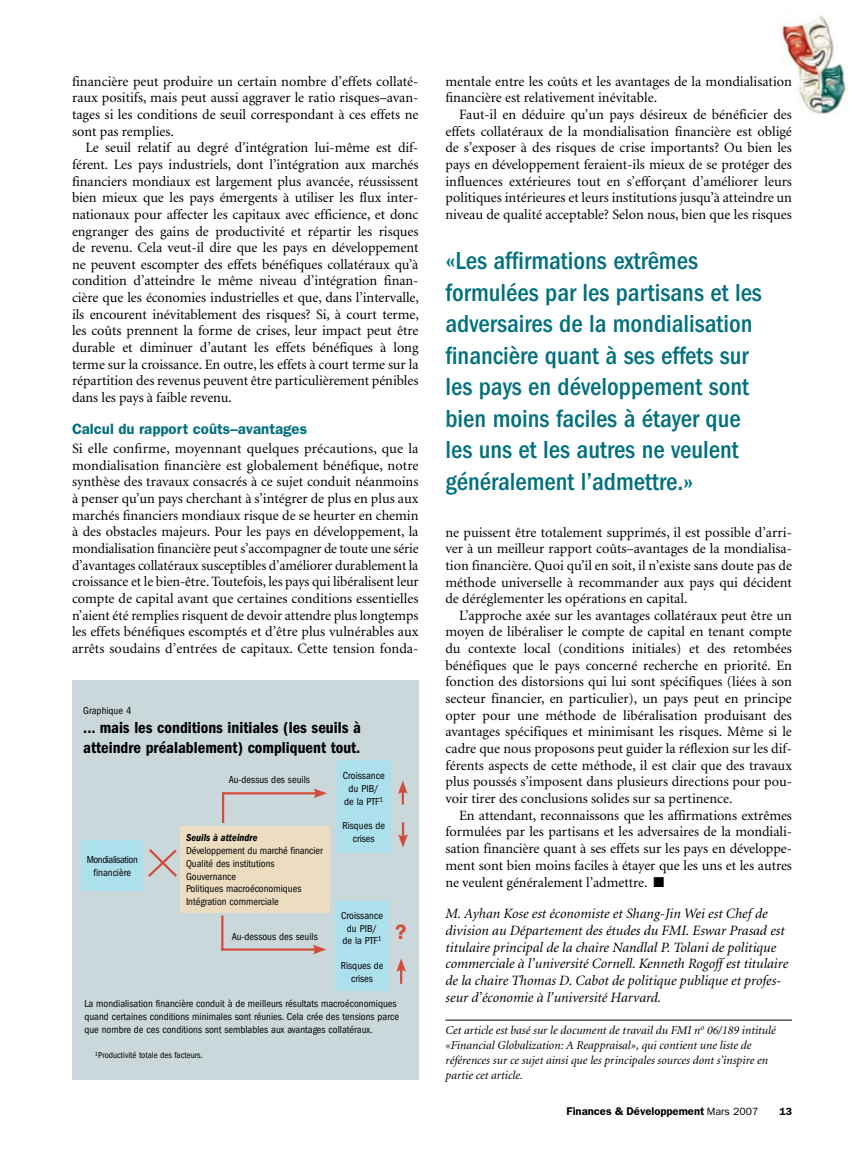
<style>
.page{position:relative;width:864px;height:1161px;background:#fff}
.page>*{position:absolute;margin:0;border:0;box-sizing:border-box;transform-origin:0 0}
.t1{font:500 condensed 25.5px/31.5px "Franklin Gothic";color:#00707e}
.t2{font:600 21px "Franklin Gothic";color:#d24d39}
.t3{font:600 condensed 16.5px/19.5px "Franklin Gothic";color:#000}
.t4{font:600 15px "Franklin Gothic";color:#00707e}
.t5{font:14.25px/16.6px "Minion";color:#000;text-align:justify}
.t6{font:italic 14.25px/16.8px "Minion";color:#000}
.t7{font:italic 12px/15px "Minion";color:#000}
.t8{font:600 11.25px "Franklin Gothic";color:#000}
.t9{font:condensed 10.5px/12.8px "Franklin Gothic";color:#000;text-align:center}
.t10{font:condensed 10.5px/12.8px "Franklin Gothic";letter-spacing:-.04em;color:#000;text-align:center}
.t11{font:italic 600 condensed 10.5px "Franklin Gothic";color:#000}
.t12{font:600 10.5px "Franklin Gothic";color:#000}
.t13{font:condensed 9px "Franklin Gothic";color:#000}
.s1{font-weight:400;font-size:10.5px}
</style>
<div class="page">
<img style="left:780px;top:14px;width:67px;height:100px">
<hr style="left:446px;top:1020px;width:346px;height:1px;background:#000">
<div style="left:72px;top:681px;width:346px;height:399px;background:#cad8dc"></div>
<svg style="left:398px;top:781px;width:10px;height:23px"></svg>
<div style="left:180px;top:826px;width:150px;height:87px;background:#ecddc1"></div>
<div style="left:82px;top:840px;width:61px;height:51px;background:#ade0ed"></div>
<div style="left:335px;top:902px;width:54px;height:89px;background:#ade0ed"></div>
<hr style="left:221px;top:948px;width:96px;height:3px;background:#d24d39">
<svg style="left:313px;top:945px;width:13px;height:9px"></svg>
<svg style="left:398px;top:822px;width:10px;height:26px"></svg>
<svg style="left:396px;top:958px;width:10px;height:26px"></svg>
<hr style="left:221px;top:916px;width:3px;height:34px;background:#d24d39">
<svg style="left:148px;top:849px;width:29px;height:28px"></svg>
<hr style="left:222px;top:794px;width:2px;height:29px;background:#d24d39">
<hr style="left:222px;top:792px;width:96px;height:2px;background:#d24d39">
<svg style="left:314px;top:788px;width:13px;height:10px"></svg>
<div style="left:337px;top:760px;width:54px;height:93px;background:#ade0ed"></div>
<p class="t5" style="left:72px;top:73px;width:348px">financière peut produire un certain nombre d’effets collaté&shy;raux positifs, mais peut aussi aggraver le ratio risques–avan&shy;tages si les conditions de seuil correspondant à ces effets ne sont pas remplies.</p>
<p class="t5" style="left:72px;top:140px;width:348px;text-indent:14px">Le seuil relatif au degré d’intégration lui-même est dif&shy;férent. Les pays industriels, dont l’intégration aux marchés financiers mondiaux est largement plus avancée, réussissent bien mieux que les pays émergents à utiliser les flux inter&shy;nationaux pour affecter les capitaux avec efficience, et donc engranger des gains de productivité et répartir les risques de revenu. Cela veut-il dire que les pays en développement ne peuvent escompter des effets bénéfiques collatéraux qu’à condition d’atteindre le même niveau d’intégration finan&shy;cière que les économies industrielles et que, dans l’intervalle, ils encourent inévitablement des risques? Si, à court terme, les coûts prennent la forme de crises, leur impact peut être durable et diminuer d’autant les effets bénéfiques à long terme sur la croissance. En outre, les effets à court terme sur la répartition des revenus peuvent être particulièrement pénibles dans les pays à faible revenu.</p>
<p class="t4" style="left:72px;top:420px;width:237px">Calcul du rapport coûts–avantages</p>
<p class="t5" style="left:72px;top:441px;width:348px">Si elle confirme, moyennant quelques précautions, que la mondialisation financière est globalement bénéfique, notre synthèse des travaux consacrés à ce sujet conduit néanmoins à penser qu’un pays cherchant à s’intégrer de plus en plus aux marchés financiers mondiaux risque de se heurter en chemin à des obstacles majeurs. Pour les pays en développement, la mondialisation financière peut s’accompagner de toute une série d’avantages collatéraux susceptibles d’améliorer durablement la croissance et le bien-être. Toutefois, les pays qui libéralisent leur compte de capital avant que certaines conditions essentielles n’aient été remplies risquent de devoir attendre plus longtemps les effets bénéfiques escomptés et d’être plus vulnérables aux arrêts soudains d’entrées de capitaux. Cette tension fonda-</p>
<p class="t9" style="left:83px;top:704px;width:50px">Graphique 4</p>
<p class="t3" style="left:83px;top:718px;width:279px">... mais les conditions initiales (les seuils à atteindre préalablement) compliquent tout.</p>
<p class="t10" style="left:87px;top:854px;width:53px">Mondialisation financière</p>
<p class="t9" style="left:229px;top:774px;width:83px">Au-dessus des seuils</p>
<p class="t9" style="left:343px;top:769px;width:43px">Croissance du PIB/ de la PTF<sup>1</sup></p>
<p class="t9" style="left:342px;top:820px;width:44px">Risques de crises</p>
<p class="t11" style="left:186px;top:832px;width:73px">Seuils à atteindre</p>
<p class="t9" style="left:186px;top:844px;width:138px;text-align:left">Développement du marché financier<br>Qualité des institutions<br>Gouvernance<br>Politiques macroéconomiques<br>Intégration commerciale</p>
<p class="t9" style="left:341px;top:909px;width:43px">Croissance du PIB/ de la PTF<sup>1</sup></p>
<p class="t9" style="left:341px;top:959px;width:44px">Risques de crises</p>
<p class="t9" style="left:232px;top:930px;width:88px">Au-dessous des seuils</p>
<h2 class="t2" style="left:395px;top:919px;width:13px">?</h2>
<p class="t9" style="left:84px;top:998px;width:316px;text-align:left">La mondialisation financière conduit à de meilleurs résultats macroéconomiques quand certaines conditions minimales sont réunies. Cela crée des tensions parce que nombre de ces conditions sont semblables aux avantages collatéraux.</p>
<p class="t13" style="left:95px;top:1050px;width:109px"><sup>1</sup>Productivité totale des facteurs.</p>
<p class="t5" style="left:446px;top:73px;width:348px">mentale entre les coûts et les avantages de la mondialisation financière est relativement inévitable.</p>
<p class="t5" style="left:446px;top:107px;width:348px;text-indent:14px">Faut-il en déduire qu’un pays désireux de bénéficier des effets collatéraux de la mondialisation financière est obligé de s’exposer à des risques de crise importants? Ou bien les pays en développement feraient-ils mieux de se protéger des influences extérieures tout en s’efforçant d’améliorer leurs politiques intérieures et leurs institutions jusqu’à atteindre un niveau de qualité acceptable? Selon nous, bien que les risques</p>
<p class="t1" style="left:446px;top:245px;width:318px">«Les affirmations extrêmes formulées par les partisans et les adversaires de la mondialisation financière quant à ses effets sur les pays en développement sont bien moins faciles à étayer que les uns et les autres ne veulent généralement l’admettre.»</p>
<p class="t5" style="left:446px;top:524px;width:348px">ne puissent être totalement supprimés, il est possible d’arri&shy;ver à un meilleur rapport coûts–avantages de la mondialisa&shy;tion financière. Quoi qu’il en soit, il n’existe sans doute pas de méthode universelle à recommander aux pays qui décident de déréglementer les opérations en capital.</p>
<p class="t5" style="left:446px;top:607px;width:348px;text-indent:14px">L’approche axée sur les avantages collatéraux peut être un moyen de libéraliser le compte de capital en tenant compte du contexte local (conditions initiales) et des retombées bénéfiques que le pays concerné recherche en priorité. En fonction des distorsions qui lui sont spécifiques (liées à son secteur financier, en particulier), un pays peut en principe opter pour une méthode de libéralisation produisant des avantages spécifiques et minimisant les risques. Même si le cadre que nous proposons peut guider la réflexion sur les dif&shy;férents aspects de cette méthode, il est clair que des travaux plus poussés s’imposent dans plusieurs directions pour pou&shy;voir tirer des conclusions solides sur sa pertinence.</p>
<p class="t5" style="left:446px;top:807px;width:348px;text-indent:14px">En attendant, reconnaissons que les affirmations extrêmes formulées par les partisans et les adversaires de la mondiali&shy;sation financière quant à ses effets sur les pays en développe&shy;ment sont bien moins faciles à étayer que les uns et les autres ne veulent généralement l’admettre.- ■</p>
<p class="t6" style="left:446px;top:906px;width:344px">M. Ayhan Kose est économiste et Shang-Jin Wei est Chef de division au Département des études du FMI. Eswar Prasad est titulaire principal de la chaire Nandlal P. Tolani de politique commerciale à l’université Cornell. Kenneth Rogoff est titulaire de la chaire Thomas D. Cabot de politique publique et profes&shy;seur d’économie à l’université Harvard.-</p>
<p class="t7" style="left:446px;top:1023px;width:332px">Cet article est basé sur le document de travail du FMI n<sup>o</sup> 06/189 intitulé «Financial Globalization: A Reappraisal», qui contient une liste de références sur ce sujet ainsi que les principales sources dont s’inspire en partie cet article.-</p>
<p class="t8" style="left:567px;top:1105px;width:193px">Finances &amp; Développement <span class="s1">Mars 2007</span></p>
<p class="t12" style="left:779px;top:1106px;width:14px">13</p>
</div>
